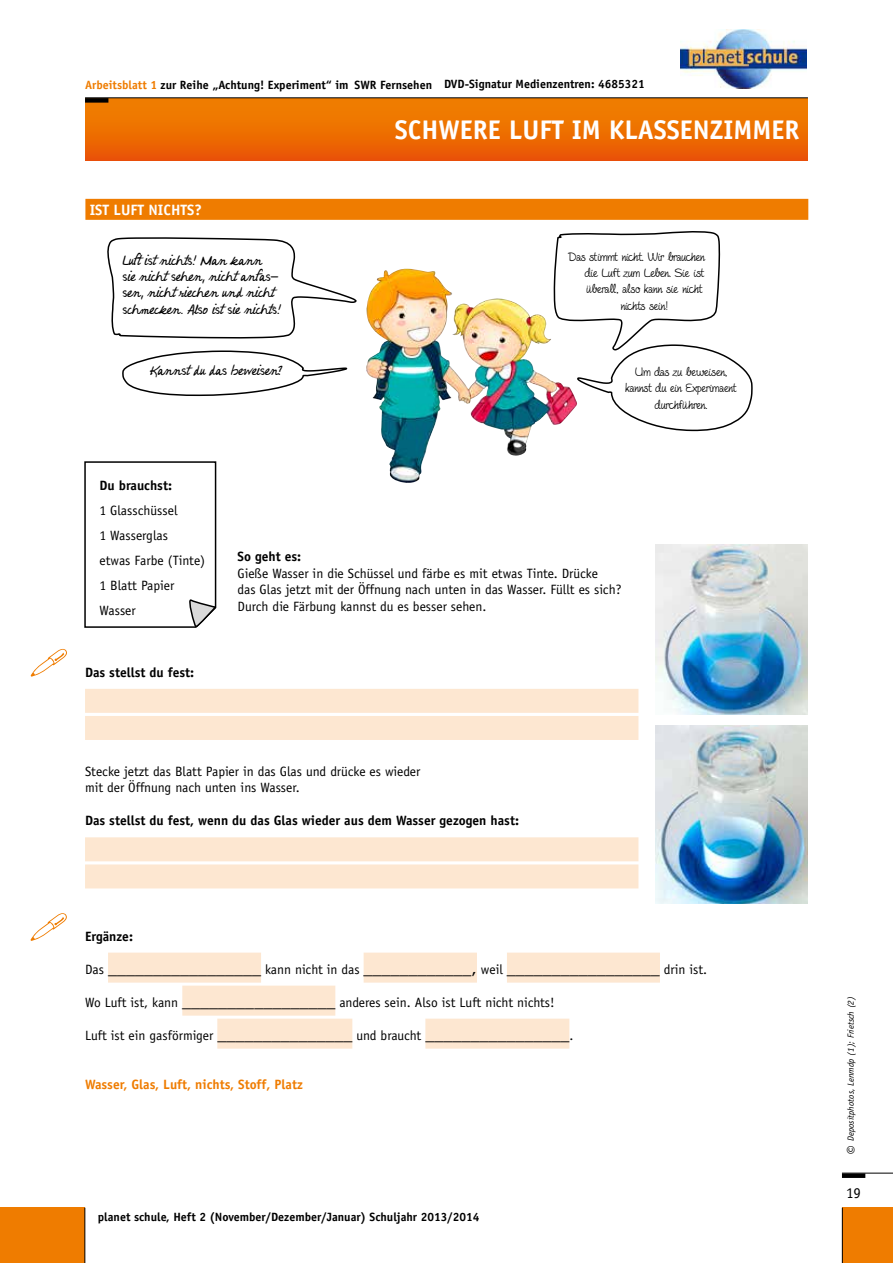
<style>
.page{position:relative;width:893px;height:1263px;background:#fff}
.page>*{position:absolute;margin:0;border:0;box-sizing:border-box;transform-origin:0 0}
.t1{font:700 27px "Officina Sans Std";color:#fff}
.t2{font:18px "Officina Sans Std";color:#000}
.t3{font:700 15px "Officina Sans Std";color:#fff}
.t4{font:15px "Officina Sans Std";color:#000}
.t5{font:13.5px/25px "Officina Sans";color:#000}
.t6{font:13.5px/16.2px "Fineliner Script";color:#000;text-align:center}
.t7{font:13.5px/16.2px "Hakon Handwriting";color:#000}
.t8{font:700 13.5px "Officina Sans";color:#000}
.t9{font:700 13.5px "Officina Sans";color:#ef7c00}
.t10{font:700 12px "Officina Sans Std";color:#000}
.t11{font:italic 9px "Officina Sans Std";color:#000}
.s1{color:#ef7c00}
.s2{font-family:"Officina Sans";font-size:13.5px}
.s3{font-family:"Officina Sans Std";font-size:18px}
.s4{font-size:16.5px}
</style>
<div class="page">
<div style="left:842px;top:1208px;width:51px;height:55px;background:#ef7c00"></div>
<div style="left:0;top:1208px;width:85px;height:55px;background:#ef7c00"></div>
<hr style="left:842px;top:1173px;width:51px;height:1px;background:#000">
<div style="left:842px;top:1173px;width:23px;height:5px;background:#000"></div>
<hr style="left:842px;top:1208px;width:1px;height:55px;background:#000">
<hr style="left:84px;top:1208px;width:1px;height:55px;background:#000">
<div style="left:85px;top:99px;width:723px;height:62px;background:linear-gradient(to bottom,#f08400,#ea5705)"></div>
<hr style="left:85px;top:97px;width:723px;height:1px;background:#000">
<div style="left:85px;top:98px;width:23px;height:5px;background:#000"></div>
<div style="left:85px;top:199px;width:723px;height:21px;background:#ef7c00"></div>
<img style="left:366px;top:270px;width:122px;height:213px">
<div style="left:85px;top:689px;width:553px;height:24px;background:#fde7d1"></div>
<div style="left:85px;top:716px;width:553px;height:24px;background:#fde7d1"></div>
<div style="left:85px;top:837px;width:553px;height:24px;background:#fde7d1"></div>
<div style="left:85px;top:864px;width:553px;height:24px;background:#fde7d1"></div>
<div style="left:108px;top:953px;width:153px;height:30px;background:#fde7d1"></div>
<div style="left:364px;top:953px;width:113px;height:30px;background:#fde7d1"></div>
<div style="left:507px;top:953px;width:153px;height:30px;background:#fde7d1"></div>
<div style="left:182px;top:986px;width:153px;height:30px;background:#fde7d1"></div>
<div style="left:217px;top:1019px;width:135px;height:30px;background:#fde7d1"></div>
<div style="left:425px;top:1019px;width:144px;height:30px;background:#fde7d1"></div>
<svg style="left:31px;top:913px;width:36px;height:28px"></svg>
<svg style="left:553px;top:231px;width:199px;height:201px"></svg>
<svg style="left:107px;top:237px;width:250px;height:102px"></svg>
<svg style="left:123px;top:350px;width:225px;height:47px"></svg>
<img style="left:655px;top:545px;width:153px;height:170px">
<img style="left:655px;top:725px;width:153px;height:178px">
<svg style="left:84px;top:461px;width:133px;height:167px"></svg>
<svg style="left:31px;top:649px;width:36px;height:28px"></svg>
<img style="left:681px;top:30px;width:126px;height:58px">
<p class="t10" style="left:85px;top:78px;width:561px"><span class="s1">Arbeitsblatt 1</span> zur Reihe „Achtung! Experiment“ im SWR Fernsehen DVD-Signatur Medienzentren: 4685321</p>
<p class="t3" style="left:90px;top:200px;width:40px">Ist Luft</p>
<p class="t3" style="left:149px;top:200px;width:55px">nichts?</p>
<p class="t7" style="left:122px;top:252px;width:160px">Luft ist nichts! Man kann<br>sie nicht sehen, nicht anfas&shy;sen, nicht riechen und nicht schmecken. Also ist sie nichts!</p>
<p class="t7" style="left:150px;top:362px;width:134px">Kannst du das beweisen?</p>
<h1 class="t1" style="left:395px;top:113px;width:406px">Schwere luft im Klassenzimmer</h1>
<p class="t6" style="left:569px;top:249px;width:138px">Das stimmt nicht. Wir brauchen</p>
<p class="t6" style="left:585px;top:265px;width:121px">die Luft zum Leben. Sie ist</p>
<p class="t6" style="left:586px;top:281px;width:118px">überall, also kann sie nicht</p>
<p class="t6" style="left:621px;top:298px;width:49px">nichts sein!</p>
<p class="t6" style="left:626px;top:364px;width:112px">Um das zu beweisen, kannst du ein Experimaent durchführen.</p>
<p class="t8" style="left:99px;top:477px;width:74px">Du brauchst:</p>
<p class="t5" style="left:99px;top:498px;width:107px">1 Glasschüssel<br>1 Wasserglas<br>etwas Farbe (Tinte)<br>1 Blatt Papier<br>Wasser</p>
<p class="t8" style="left:85px;top:663px;width:111px">Das stellst du fest:</p>
<p class="t8" style="left:238px;top:548px;width:65px">So geht es:</p>
<p class="t5" style="left:238px;top:565px;width:385px;line-height:16.5px">Gieße Wasser in die Schüssel und färbe es mit etwas Tinte. Drücke<br>das Glas jetzt mit der Öffnung nach unten in das Wasser. Füllt es sich?<br>Durch die Färbung kannst du es besser sehen.</p>
<p class="t5" style="left:85px;top:763px;width:337px;line-height:16.5px">Stecke jetzt das Blatt Papier in das Glas und drücke es wieder mit der Öffnung nach unten ins Wasser.</p>
<p class="t8" style="left:85px;top:812px;width:435px">Das stellst du fest, wenn du das Glas wieder aus dem Wasser gezogen hast:</p>
<p class="t8" style="left:85px;top:927px;width:49px">Ergänze:</p>
<h2 class="t2" style="left:85px;top:957px;width:624px"><span class="s2">Das</span> _________________ <span class="s2">kann nicht in das</span> ____________, <span class="s2">weil</span> _________________ <span class="s2">drin ist.</span></h2>
<p class="t5" style="left:85px;top:989px;width:471px">Wo Luft ist, kann <span class="s3">_________________</span> anderes sein. Also ist Luft nicht nichts!</p>
<p class="t5" style="left:85px;top:1022px;width:490px">Luft ist ein gasförmiger <span class="s3">_______________</span> und braucht <span class="s3">________________</span>.</p>
<p class="t9" style="left:85px;top:1076px;width:219px">Wasser, Glas, Luft, nichts, Stoff, Platz</p>
<p class="t10" style="left:98px;top:1209px;width:383px">planet schule, Heft 2 (November/Dezember/Januar) Schuljahr 2013/2014</p>
<p class="t11" style="left:846px;top:1155px;width:161px;rotate:-90deg"><span class="s4">©</span> Depositphotos, Lenmdp (1); Frietsch (2)</p>
<p class="t4" style="left:846px;top:1184px;width:16px">19</p>
</div>
